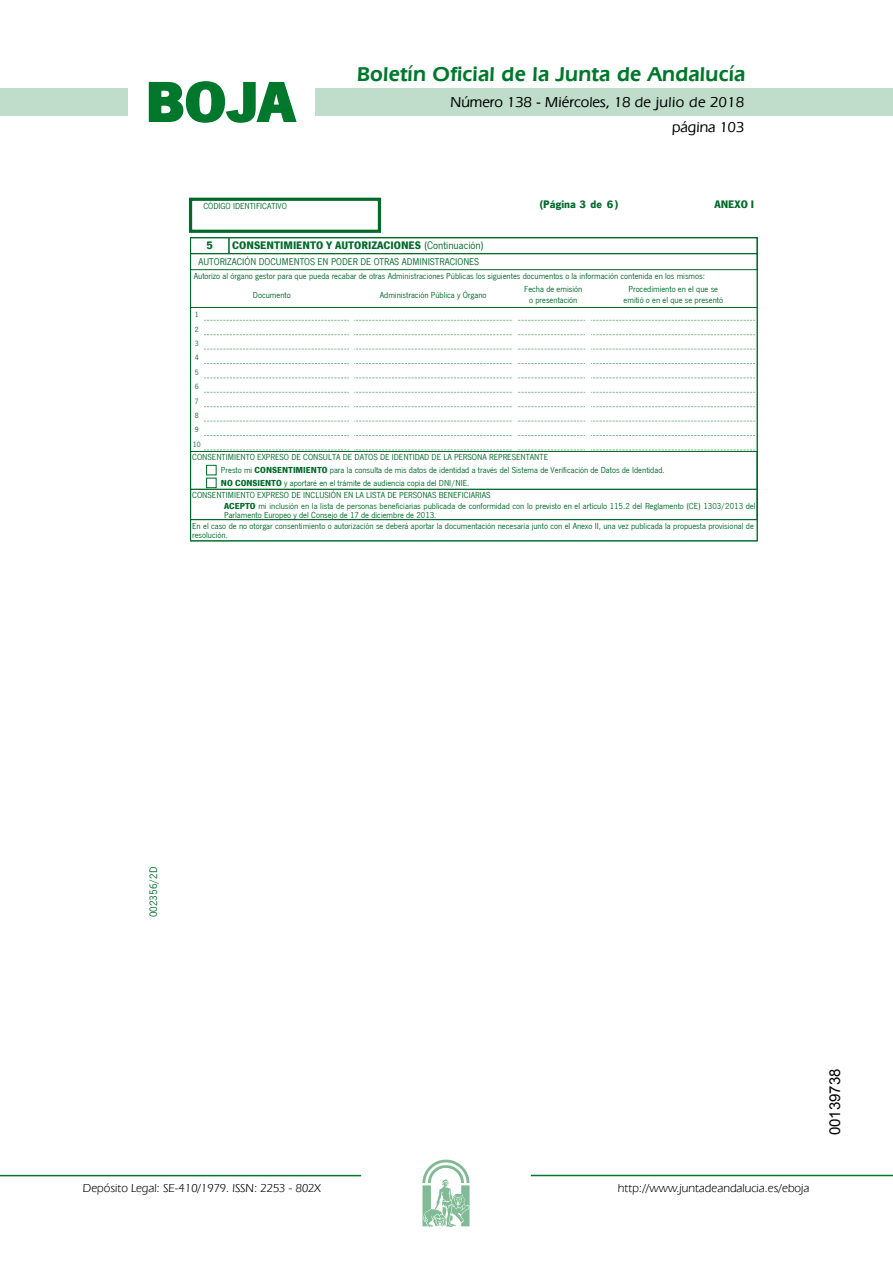
<style>
.page{position:relative;width:893px;height:1263px;background:#fff}
.page>*{position:absolute;margin:0;border:0;box-sizing:border-box;transform-origin:0 0}
.t1{font:700 57.75px "News Got T";color:#00782c;scale:1.14 1}
.t2{font:600 21px "Eras IT Cby BT";letter-spacing:.01em;color:#00782c}
.t3{font:500 15px/24.5px "Eras IT Cby BT";color:#000;text-align:right}
.t4{font:15px "Arial";color:#000}
.t5{font:12px "Eras IT Cby BT";color:#000}
.t6{font:700 11.25px "News Got T";color:#006a2a}
.t7{font:11.25px "News Got T";color:#006a2a}
.t8{font:10.2px "News Got T";color:#006a2a}
.t9{font:9px/10.8px "News Got T";color:#006a2a}
.t10{font:7.95px/14.4px "News Got T";color:#006a2a}
.s1{font-weight:400}
.s2{font-weight:700}
</style>
<div class="page">
<div style="left:315px;top:88px;width:577px;height:28px;background:#bfddca"></div>
<div style="left:0;top:88px;width:128px;height:28px;background:#bfddca"></div>
<hr style="left:0;top:1175px;width:361px;height:1px;background:#00782c">
<svg style="left:422px;top:1159px;width:47px;height:68px"></svg>
<hr style="left:531px;top:1175px;width:361px;height:1px;background:#00782c">
<svg style="left:148px;top:81px;width:149px;height:42px"></svg>
<div style="left:189px;top:198px;width:192px;height:35px;border:3px solid #006a2a"></div>
<div style="left:190px;top:237px;width:39px;height:17px;border:1px solid #006a2a"></div>
<div style="left:228px;top:237px;width:529px;height:17px;border:1px solid #006a2a"></div>
<div style="left:190px;top:253px;width:567px;height:17px;border:1px solid #006a2a"></div>
<hr style="left:190px;top:307px;width:163px;height:1px;background:#006a2a">
<hr style="left:353px;top:307px;width:163px;height:1px;background:#006a2a">
<hr style="left:516px;top:307px;width:74px;height:1px;background:#006a2a">
<hr style="left:590px;top:307px;width:166px;height:1px;background:#006a2a">
<svg style="left:204px;top:320px;width:308px;height:1px"></svg>
<svg style="left:518px;top:320px;width:67px;height:1px"></svg>
<svg style="left:591px;top:320px;width:164px;height:1px"></svg>
<svg style="left:204px;top:334px;width:308px;height:1px"></svg>
<svg style="left:518px;top:334px;width:67px;height:1px"></svg>
<svg style="left:591px;top:334px;width:164px;height:1px"></svg>
<svg style="left:204px;top:349px;width:308px;height:1px"></svg>
<svg style="left:518px;top:349px;width:67px;height:1px"></svg>
<svg style="left:591px;top:349px;width:164px;height:1px"></svg>
<svg style="left:204px;top:363px;width:308px;height:1px"></svg>
<svg style="left:518px;top:363px;width:67px;height:1px"></svg>
<svg style="left:591px;top:363px;width:164px;height:1px"></svg>
<svg style="left:204px;top:378px;width:308px;height:1px"></svg>
<svg style="left:518px;top:378px;width:67px;height:1px"></svg>
<svg style="left:591px;top:378px;width:164px;height:1px"></svg>
<svg style="left:204px;top:392px;width:308px;height:1px"></svg>
<svg style="left:518px;top:392px;width:67px;height:1px"></svg>
<svg style="left:591px;top:392px;width:164px;height:1px"></svg>
<svg style="left:204px;top:406px;width:308px;height:1px"></svg>
<svg style="left:518px;top:406px;width:67px;height:1px"></svg>
<svg style="left:591px;top:406px;width:164px;height:1px"></svg>
<svg style="left:204px;top:421px;width:308px;height:1px"></svg>
<svg style="left:518px;top:421px;width:67px;height:1px"></svg>
<svg style="left:591px;top:421px;width:164px;height:1px"></svg>
<svg style="left:204px;top:435px;width:308px;height:1px"></svg>
<svg style="left:518px;top:435px;width:67px;height:1px"></svg>
<svg style="left:591px;top:435px;width:164px;height:1px"></svg>
<svg style="left:204px;top:450px;width:308px;height:1px"></svg>
<svg style="left:518px;top:450px;width:67px;height:1px"></svg>
<svg style="left:591px;top:450px;width:164px;height:1px"></svg>
<div style="left:190px;top:451px;width:567px;height:39px;border:1px solid #006a2a"></div>
<div style="left:206px;top:465px;width:10px;height:10px;border:1px solid #006a2a"></div>
<div style="left:206px;top:478px;width:10px;height:10px;border:1px solid #006a2a"></div>
<div style="left:190px;top:489px;width:567px;height:31px;border:1px solid #006a2a"></div>
<h1 class="t1" style="left:145px;top:68px;width:133px">BOJA</h1>
<h2 class="t2" style="left:357px;top:62px;width:390px">Boletín Oficial de la Junta de Andalucía</h2>
<h3 class="t3" style="left:450px;top:90px;width:295px">Número 138 - Miércoles, 18 de julio de 2018 página 103</h3>
<p class="t9" style="left:203px;top:201px;width:85px">CÓDIGO IDENTIFICATIVO</p>
<p class="t6" style="left:539px;top:198px;width:80px">(Página 3 de )</p>
<p class="t6" style="left:206px;top:239px;width:8px">5</p>
<p class="t6" style="left:232px;top:239px;width:253px">CONSENTIMIENTO Y AUTORIZACIONES <span class="s1">(Continuación)</span></p>
<p class="t8" style="left:198px;top:256px;width:282px">AUTORIZACIÓN DOCUMENTOS EN PODER DE OTRAS ADMINISTRACIONES</p>
<p class="t9" style="left:253px;top:266px;width:453px;line-height:18.9px;text-indent:-59px">Autorizo al órgano gestor para que pueda recabar de otras Administraciones Públicas los siguientes documentos o la información contenida en los mismos:<br>Documento</p>
<p class="t6" style="left:606px;top:198px;width:8px">6</p>
<p class="t6" style="left:714px;top:198px;width:41px">ANEXO I</p>
<p class="t9" style="left:380px;top:289px;width:108px">Administración Pública y Órgano</p>
<p class="t9" style="left:524px;top:284px;width:60px;text-align:center">Fecha de emisión o presentación</p>
<p class="t9" style="left:623px;top:284px;width:101px;text-align:center">Procedimiento en el que se emitió o en el que se presentó</p>
<p class="t10" style="left:193px;top:307px;width:9px">1<br>2<br>3<br>4<br>5<br>6<br>7<br>8<br>9<br>10</p>
<p class="t9" style="left:192px;top:452px;width:357px">CONSENTIMIENTO EXPRESO DE CONSULTA DE DATOS DE IDENTIDAD DE LA PERSONA REPRESENTANTE</p>
<p class="t9" style="left:221px;top:465px;width:445px">Presto mi <span class="s2">CONSENTIMIENTO</span> para la consulta de mis datos de identidad a través del Sistema de Verificación de Datos de Identidad.</p>
<p class="t9" style="left:221px;top:478px;width:250px"><span class="s2">NO CONSIENTO</span> y aportaré en el trámite de audiencia copia del DNI/NIE.</p>
<p class="t9" style="left:192px;top:490px;width:300px">CONSENTIMIENTO EXPRESO DE INCLUSIÓN EN LA LISTA DE PERSONAS BENEFICIARIAS</p>
<p class="t9" style="left:224px;top:502px;width:533px;line-height:9px"><span class="s2">ACEPTO</span> mi inclusión en la lista de personas beneficiarias publicada de conformidad con lo previsto en el artículo 115.2 del Reglamento (CE) 1303/2013 del<br>Parlamento Europeo y del Consejo de 17 de diciembre de 2013.</p>
<p class="t9" style="left:192px;top:521px;width:563px;line-height:9px">En el caso de no otorgar consentimiento o autorización se deberá aportar la documentación necesaria junto con el Anexo II, una vez publicada la propuesta provisional de resolución.</p>
<p class="t7" style="left:147px;top:917px;width:52px;rotate:-90deg">002356/2D</p>
<h3 class="t5" style="left:83px;top:1181px;width:239px">Depósito Legal: SE-410/1979. ISSN: 2253 - 802X</h3>
<h3 class="t5" style="left:618px;top:1181px;width:193px">http://www.juntadeandalucia.es/eboja</h3>
<h3 class="t4" style="left:825px;top:1135px;width:68px;rotate:-90deg">00139738</h3>
</div>
